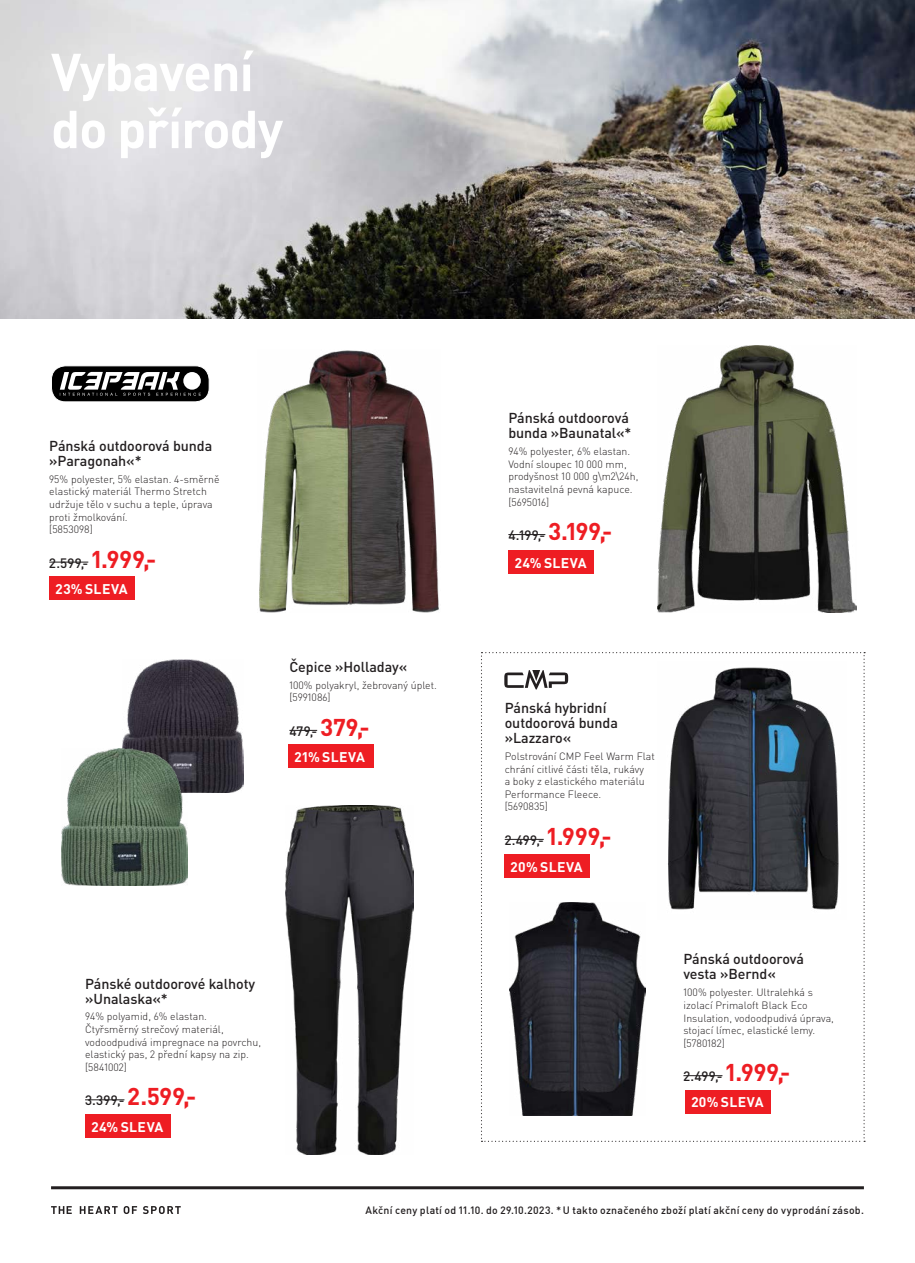
<style>
.page{position:relative;width:915px;height:1263px;background:#fff}
.page>*{position:absolute;margin:0;border:0;box-sizing:border-box;transform-origin:0 0}
.Erlebinsbereich{font:700 52.5px/57px "DIN Pro";letter-spacing:-.02em;color:#fff}
.TI_1_Produktbezeichn{font:500 14.25px/15px "DIN Pro";letter-spacing:-.005em;color:#231f20}
.t1{font:700 13.95px "DIN Pro";letter-spacing:.02em;color:#fff}
.Preis_S_faerbig{font:500 13.5px "DIN Pro";letter-spacing:.025em;color:#231f20}
.TI_2_Text{font:300 10.5px/12.6px "DIN Pro";color:#231f20}
.t2{font:500 10.5px "FFDIN Profor IIC";letter-spacing:.025em;color:#231f20}
.TI_3_Artikelnummer{font:300 10.5px "DIN Pro";color:#231f20}
.s1{font-weight:700;font-size:24px;color:#ee1d23}
</style>
<div class="page">
<img style="left:123px;top:660px;width:121px;height:133px">
<img style="left:0;top:0;width:914px;height:319px">
<svg style="left:51px;top:1206px;width:21px;height:8px"></svg>
<svg style="left:80px;top:1206px;width:38px;height:8px"></svg>
<svg style="left:124px;top:1206px;width:13px;height:8px"></svg>
<svg style="left:143px;top:1206px;width:38px;height:8px"></svg>
<hr style="left:51px;top:1186px;width:812px;height:3px;background:#231f20">
<img style="left:259px;top:350px;width:180px;height:262px">
<img style="left:657px;top:345px;width:198px;height:267px">
<svg style="left:481px;top:652px;width:383px;height:490px"></svg>
<img style="left:509px;top:902px;width:136px;height:213px">
<hr style="left:683px;top:1075px;width:39px;height:1px;background:#231f20">
<img style="left:61px;top:748px;width:126px;height:137px">
<img style="left:285px;top:806px;width:128px;height:348px">
<div style="left:684px;top:1090px;width:86px;height:24px;background:#ee1d23"></div>
<hr style="left:504px;top:839px;width:39px;height:1px;background:#231f20">
<div style="left:504px;top:855px;width:85px;height:23px;background:#ee1d23"></div>
<hr style="left:508px;top:534px;width:37px;height:1px;background:#231f20">
<div style="left:508px;top:551px;width:85px;height:23px;background:#ee1d23"></div>
<hr style="left:49px;top:562px;width:39px;height:1px;background:#231f20">
<div style="left:49px;top:577px;width:86px;height:23px;background:#ee1d23"></div>
<svg style="left:289px;top:730px;width:28px;height:1px"></svg>
<div style="left:288px;top:745px;width:85px;height:23px;background:#ee1d23"></div>
<hr style="left:85px;top:1099px;width:39px;height:1px;background:#231f20">
<div style="left:85px;top:1114px;width:85px;height:24px;background:#ee1d23"></div>
<div style="left:51px;top:366px;width:158px;height:36px;background:#000;border-radius:14px"></div>
<div style="left:51px;top:365px;width:158px;height:37px;border:1px solid #fff;border-radius:14px"></div>
<svg style="left:60px;top:372px;width:141px;height:24px"></svg>
<p class="Erlebinsbereich" style="left:51px;top:37px;width:234px">Vybavení do přírody</p>
<p class="TI_1_Produktbezeichn" style="left:49px;top:437px;width:164px">Pánská outdoorová bunda »Paragonah«*</p>
<p class="TI_2_Text" style="left:49px;top:472px;width:172px">95% polyester, 5% elastan. 4-směrně elastický materiál Thermo Stretch udržuje tělo v suchu a teple, úprava proti žmolkování.</p>
<p class="TI_3_Artikelnummer" style="left:49px;top:521px;width:45px">[5853098]</p>
<p class="Preis_S_faerbig" style="left:49px;top:552px;width:108px">2.599,- <span class="s1">1.999,-</span></p>
<p class="t1" style="left:56px;top:577px;width:74px">23% SLEVA</p>
<p class="TI_1_Produktbezeichn" style="left:289px;top:658px;width:119px">Čepice »Holladay«</p>
<p class="TI_2_Text" style="left:289px;top:678px;width:149px">100% polyakryl, žebrovaný úplet.</p>
<p class="TI_3_Artikelnummer" style="left:289px;top:689px;width:43px">[5991086]</p>
<p class="Preis_S_faerbig" style="left:289px;top:720px;width:82px">479,- <span class="s1">379,-</span></p>
<p class="t1" style="left:294px;top:745px;width:72px">21% SLEVA</p>
<p class="TI_1_Produktbezeichn" style="left:85px;top:974px;width:171px">Pánské outdoorové kalhoty »Unalaska«*</p>
<p class="TI_2_Text" style="left:85px;top:1009px;width:177px">94% polyamid, 6% elastan.<br>Čtyřsměrný strečový materiál, vodoodpudivá impregnace na povrchu, elastický pas, 2 přední kapsy na zip.</p>
<p class="TI_3_Artikelnummer" style="left:85px;top:1059px;width:43px">[5841002]</p>
<p class="Preis_S_faerbig" style="left:85px;top:1089px;width:113px">3.399,- <span class="s1">2.599,-</span></p>
<p class="t1" style="left:91px;top:1115px;width:73px">24% SLEVA</p>
<p class="TI_1_Produktbezeichn" style="left:508px;top:409px;width:125px">Pánská outdoorová bunda »Baunatal«*</p>
<p class="TI_2_Text" style="left:508px;top:444px;width:131px">94% polyester, 6% elastan.<br>Vodní sloupec 10 000 mm, prodyšnost 10 000 g\m2\24h, nastavitelná pevná kapuce.</p>
<p class="TI_3_Artikelnummer" style="left:508px;top:494px;width:42px">[5695016]</p>
<p class="Preis_S_faerbig" style="left:508px;top:524px;width:106px">4.199,- <span class="s1">3.199,-</span></p>
<p class="t1" style="left:514px;top:551px;width:73px">24% SLEVA</p>
<p class="TI_1_Produktbezeichn" style="left:504px;top:699px;width:115px">Pánská hybridní outdoorová bunda »Lazzaro«</p>
<p class="TI_2_Text" style="left:504px;top:749px;width:151px">Polstrování CMP Feel Warm Flat chrání citlivé části těla, rukávy<br>a boky z elastického materiálu<br>Performance Fleece.</p>
<p class="TI_3_Artikelnummer" style="left:504px;top:798px;width:45px">[5690835]</p>
<p class="Preis_S_faerbig" style="left:504px;top:829px;width:108px">2.499,- <span class="s1">1.999,-</span></p>
<p class="t1" style="left:510px;top:855px;width:74px">20% SLEVA</p>
<p class="TI_1_Produktbezeichn" style="left:683px;top:950px;width:122px">Pánská outdoorová vesta »Bernd«</p>
<p class="TI_2_Text" style="left:683px;top:985px;width:152px">100% polyester. Ultralehká s izolací Primaloft Black Eco<br>Insulation, vodoodpudivá úprava, stojací límec, elastické lemy.</p>
<p class="TI_3_Artikelnummer" style="left:683px;top:1035px;width:43px">[5780182]</p>
<p class="Preis_S_faerbig" style="left:683px;top:1065px;width:108px">2.499,- <span class="s1">1.999,-</span></p>
<p class="t1" style="left:691px;top:1091px;width:74px">20% SLEVA</p>
<p class="t2" style="left:365px;top:1202px;width:500px">Akční ceny platí od 11.10. do 29.10.2023. *U takto označeného zboží platí akční ceny do vyprodání zásob.</p>
</div>
